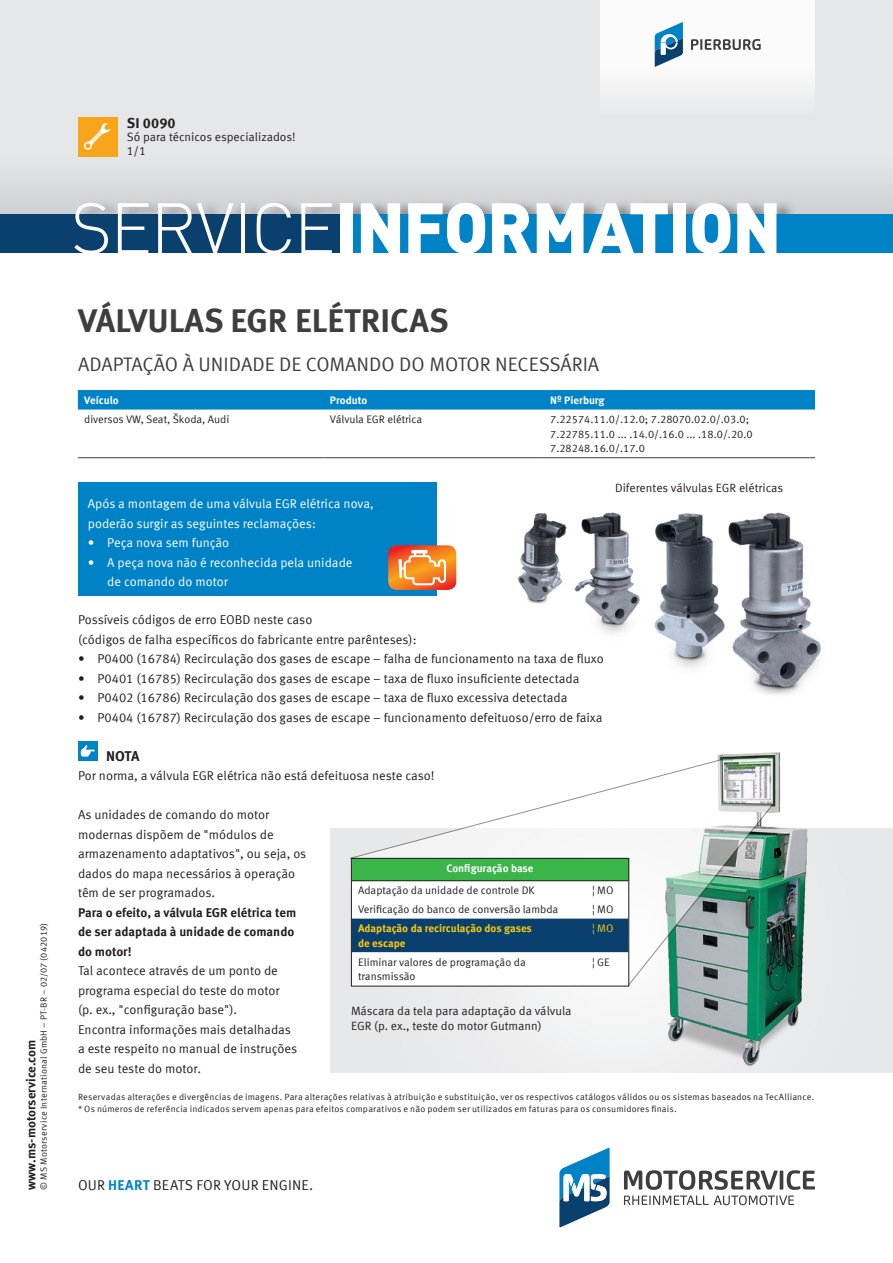
<style>
.page{position:relative;width:893px;height:1263px;background:#fff}
.page>*{position:absolute;margin:0;border:0;box-sizing:border-box;transform-origin:0 0}
.t1{font:900 70.5px "DIN Pro";letter-spacing:-.025em;color:#fff}
.t2{font:700 33px "Meta Offc Pro";color:#3e3e3f}
.t3{font:19.5px "Meta Offc Pro Norm";color:#3e3e3f}
.t4{font:14.25px "Meta Offc Pro Norm";letter-spacing:.01em;color:#231f20}
.t5{font:700 14.25px "Meta Offc Pro";letter-spacing:.005em;color:#231f20}
.t6{font:12.75px/19.5px "Meta Offc Pro Norm";color:#231f20}
.t7{font:12.75px/19.5px "Meta Offc Pro Norm";color:#fff}
.t8{font:700 12.75px/19.5px "Meta Offc Pro";color:#231f20}
.t9{font:12px/14.7px "Meta Offc Pro Norm";letter-spacing:-.005em;color:#231f20}
.t10{font:10.8px/14.7px "Meta Offc Pro Norm";color:#231f20}
.t11{font:700 10.8px "Meta Offc Pro";color:#fff}
.t12{font:700 10.8px/14.7px "Meta Offc Pro";letter-spacing:-.005em;color:#feca0a}
.t13{font:10.8px "Meta Offc Pro Norm";color:#feca0a}
.t14{font:9px "Meta Offc Pro Norm";letter-spacing:.025em;color:#231f20}
.s1{font-weight:300}
.s2{font-family:"Meta Offc Pro";font-weight:700;color:#0082c7}
</style>
<div class="page">
<svg style="left:624px;top:1170px;width:191px;height:35px"></svg>
<svg style="left:559px;top:1148px;width:51px;height:79px"></svg>
<div style="left:0;top:0;width:893px;height:224px;background:#e6e7e9"></div>
<div style="left:0;top:156px;width:893px;height:58px;background:#dcdee0"></div>
<div style="left:77px;top:198px;width:719px;height:16px;background:#231f20;opacity:.4"></div>
<div style="left:0;top:214px;width:893px;height:39px;background:#09406e"></div>
<div style="left:347px;top:214px;width:546px;height:39px;background:#0082c7"></div>
<div style="left:78px;top:117px;width:39px;height:39px;background:#f9a51b"></div>
<svg style="left:83px;top:123px;width:27px;height:27px"></svg>
<div style="left:600px;top:0;width:215px;height:117px;background:linear-gradient(to bottom,#fff,#edeeef)"></div>
<svg style="left:691px;top:39px;width:70px;height:11px"></svg>
<svg style="left:655px;top:22px;width:28px;height:45px"></svg>
<img style="left:517px;top:512px;width:304px;height:183px">
<div style="left:330px;top:829px;width:563px;height:243px;background:linear-gradient(to bottom,#e5e7e8,#ecedee)"></div>
<img style="left:655px;top:752px;width:162px;height:320px">
<svg style="left:351px;top:758px;width:422px;height:227px"></svg>
<div style="left:78px;top:390px;width:737px;height:19px;background:#0082c7"></div>
<hr style="left:78px;top:457px;width:246px;height:1px;background:#3e3e3f">
<hr style="left:324px;top:457px;width:220px;height:1px;background:#3e3e3f">
<hr style="left:544px;top:457px;width:271px;height:1px;background:#3e3e3f">
<div style="left:78px;top:741px;width:19px;height:19px;background:#0082c7"></div>
<svg style="left:81px;top:745px;width:14px;height:12px"></svg>
<div style="left:78px;top:483px;width:359px;height:113px;background:#0082c7"></div>
<svg style="left:388px;top:545px;width:68px;height:45px;background:#f08643"></svg>
<div style="left:351px;top:858px;width:278px;height:128px;background:#fff"></div>
<div style="left:352px;top:859px;width:276px;height:22px;background:#3ab54a"></div>
<div style="left:353px;top:918px;width:274px;height:34px;background:#09406e"></div>
<hr style="left:352px;top:880px;width:234px;height:1px;background:#231f20">
<hr style="left:586px;top:880px;width:42px;height:1px;background:#231f20">
<div style="left:351px;top:858px;width:278px;height:128px;border:1px solid #231f20"></div>
<p class="t14" style="left:37px;top:1189px;width:268px;rotate:-90deg">© MS Motorservice International GmbH – PT-BR – 02/07 (042019)</p>
<p class="t8" style="left:21px;top:1189px;width:151px;rotate:-90deg">www.ms-motorservice.com</p>
<p class="t5" style="left:127px;top:112px;width:50px">SI 0090</p>
<p class="t9" style="left:127px;top:129px;width:170px">Só para técnicos especializados!</p>
<p class="t9" style="left:127px;top:143px;width:21px">1/1</p>
<h1 class="t1" style="left:71px;top:172px;width:712px"><span class="s1">SERVICE</span>INFORMATION</h1>
<h2 class="t2" style="left:78px;top:294px;width:372px">VÁLVULAS EGR ELÉTRICAS</h2>
<h3 class="t3" style="left:78px;top:349px;width:523px">ADAPTAÇÃO À UNIDADE DE COMANDO DO MOTOR NECESSÁRIA</h3>
<p class="t11" style="left:84px;top:391px;width:36px">Veículo</p>
<p class="t11" style="left:330px;top:391px;width:39px">Produto</p>
<p class="t11" style="left:550px;top:391px;width:56px">Nº Pierburg</p>
<p class="t10" style="left:84px;top:411px;width:147px">diversos VW, Seat, Škoda, Audi</p>
<p class="t10" style="left:330px;top:411px;width:94px">Válvula EGR elétrica</p>
<p class="t10" style="left:550px;top:411px;width:204px">7.22574.11.0/.12.0; 7.28070.02.0/.03.0;<br>7.22785.11.0 ... .14.0/.16.0 ... .18.0/.20.0<br>7.28248.16.0/.17.0</p>
<p class="t9" style="left:615px;top:479px;width:169px">Diferentes válvulas EGR elétricas</p>
<p class="t7" style="left:88px;top:493px;width:288px">Após a montagem de uma válvula EGR elétrica nova, poderão surgir as seguintes reclamações:</p>
<p class="t7" style="left:88px;top:532px;width:143px">• Peça nova sem função</p>
<p class="t7" style="left:107px;top:552px;width:247px;text-indent:-19px">• A peça nova não é reconhecida pela unidade de comando do motor</p>
<p class="t6" style="left:78px;top:609px;width:340px">Possíveis códigos de erro EOBD neste caso<br>(códigos de falha específicos do fabricante entre parênteses):</p>
<p class="t6" style="left:78px;top:648px;width:527px">• P0400 (16784) Recirculação dos gases de escape – falha de funcionamento na taxa de fluxo</p>
<p class="t6" style="left:78px;top:668px;width:503px">• P0401 (16785) Recirculação dos gases de escape – taxa de fluxo insuficiente detectada</p>
<p class="t6" style="left:78px;top:687px;width:491px">• P0402 (16786) Recirculação dos gases de escape – taxa de fluxo excessiva detectada</p>
<p class="t6" style="left:78px;top:706px;width:526px">• P0404 (16787) Recirculação dos gases de escape – funcionamento defeituoso/erro de faixa</p>
<p class="t5" style="left:106px;top:744px;width:35px">NOTA</p>
<p class="t6" style="left:78px;top:765px;width:358px">Por norma, a válvula EGR elétrica não está defeituosa neste caso!</p>
<p class="t6" style="left:78px;top:804px;width:230px">As unidades de comando do motor modernas dispõem de "módulos de armazenamento adaptativos", ou seja, os dados do mapa necessários à operação têm de ser programados.</p>
<p class="t8" style="left:78px;top:901px;width:220px">Para o efeito, a válvula EGR elétrica tem de ser adaptada à unidade de comando do motor!</p>
<p class="t6" style="left:78px;top:960px;width:221px">Tal acontece através de um ponto de programa especial do teste do motor (p. ex., "configuração base").<br>Encontra informações mais detalhadas a este respeito no manual de instruções de seu teste do motor.</p>
<p class="t11" style="left:447px;top:860px;width:89px">Configuração base</p>
<p class="t10" style="left:358px;top:882px;width:178px">Adaptação da unidade de controle DK</p>
<p class="t10" style="left:592px;top:882px;width:23px">¦ MO</p>
<p class="t10" style="left:358px;top:901px;width:202px">Verificação do banco de conversão lambda</p>
<p class="t10" style="left:592px;top:901px;width:23px">¦ MO</p>
<p class="t12" style="left:358px;top:920px;width:175px">Adaptação da recirculação dos gases de escape</p>
<p class="t13" style="left:592px;top:920px;width:23px">¦ MO</p>
<p class="t10" style="left:358px;top:954px;width:169px">Eliminar valores de programação da transmissão</p>
<p class="t10" style="left:592px;top:954px;width:19px">¦ GE</p>
<p class="t9" style="left:351px;top:1003px;width:222px">Máscara da tela para adaptação da válvula<br>EGR (p. ex., teste do motor Gutmann)</p>
<p class="t14" style="left:78px;top:1090px;width:738px">Reservadas alterações e divergências de imagens. Para alterações relativas à atribuição e substituição, ver os respectivos catálogos válidos ou os sistemas baseados na TecAlliance.</p>
<p class="t14" style="left:78px;top:1102px;width:600px">* Os números de referência indicados servem apenas para efeitos comparativos e não podem ser utilizados em faturas para os consumidores finais.</p>
<p class="t4" style="left:78px;top:1174px;width:237px">OUR <span class="s2">HEART</span> BEATS FOR YOUR ENGINE.</p>
</div>
